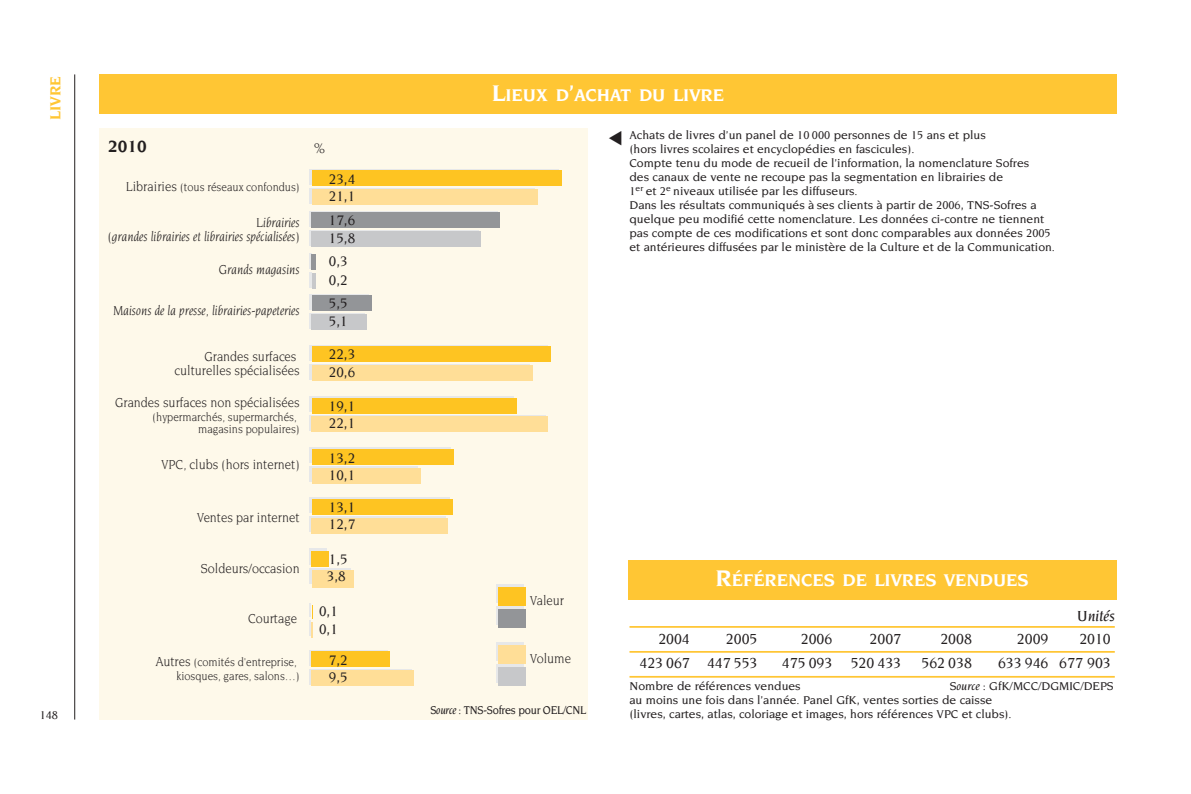
<style>
.page{position:relative;width:1191px;height:794px;background:#fff}
.page>*{position:absolute;margin:0;border:0;box-sizing:border-box;transform-origin:0 0}
.t1{font:700 18.38px "Novarese";color:#fff}
.t2{font:700 17.5px "Novarese";color:#231f20}
.t3{font:500 15.75px "Novarese";color:#231f20}
.t4{font:italic 500 15.75px "Novarese";color:#231f20}
.t5{font:700 15.75px "Novarese";color:#ffc634}
.t6{font:500 15.05px "Novarese";color:#231f20}
.t7{font:italic 15.05px "Novarese";color:#231f20}
.t8{font:14px/14px "Novarese";color:#231f20;text-align:right;scale:.9 1}
.t9{font:italic 14px/14px "Novarese";color:#231f20;text-align:right;scale:.9 1}
.t10{font:500 12.25px/14px "Novarese";color:#231f20}
.t11{font:12.25px/12.2px "Novarese";color:#231f20;text-align:right;scale:.9 1}
.t12{font:500 12.25px "Novarese";letter-spacing:-.02em;color:#231f20;scale:.9 1}
.s1{font-size:14px}
.s2{font-size:24.5px}
.s3{font-style:italic}
</style>
<div class="page">
<hr style="left:74px;top:74px;width:1px;height:645px;background:#231f20">
<div style="left:99px;top:74px;width:1017px;height:40px;background:#ffc634"></div>
<div style="left:628px;top:560px;width:488px;height:39px;background:#ffc634"></div>
<hr style="left:629px;top:626px;width:485px;height:2px;background:#ffc634">
<hr style="left:629px;top:651px;width:485px;height:1px;background:#ffc634">
<hr style="left:629px;top:676px;width:485px;height:1px;background:#ffc634">
<div style="left:99px;top:128px;width:489px;height:591px;background:#fef9ea"></div>
<div style="left:309px;top:448px;width:142px;height:15px;background:#e7e8e9"></div>
<div style="left:309px;top:466px;width:109px;height:16px;background:#e7e8e9"></div>
<div style="left:309px;top:497px;width:141px;height:16px;background:#e7e8e9"></div>
<div style="left:309px;top:516px;width:136px;height:16px;background:#e7e8e9"></div>
<svg style="left:309px;top:548px;width:17px;height:17px"></svg>
<div style="left:309px;top:568px;width:42px;height:16px;background:#e7e8e9"></div>
<div style="left:309px;top:345px;width:239px;height:15px;background:#e7e8e9"></div>
<div style="left:309px;top:364px;width:221px;height:15px;background:#e7e8e9"></div>
<div style="left:309px;top:396px;width:205px;height:16px;background:#e7e8e9"></div>
<div style="left:309px;top:415px;width:236px;height:16px;background:#ffde97"></div>
<svg style="left:309px;top:650px;width:78px;height:15px"></svg>
<svg style="left:309px;top:669px;width:102px;height:15px"></svg>
<div style="left:309px;top:169px;width:249px;height:15px;background:#e7e8e9"></div>
<div style="left:309px;top:188px;width:226px;height:15px;background:#e7e8e9"></div>
<svg style="left:309px;top:211px;width:188px;height:15px"></svg>
<svg style="left:309px;top:230px;width:169px;height:15px"></svg>
<hr style="left:309px;top:253px;width:3px;height:15px;background:#e7e8e9">
<hr style="left:309px;top:272px;width:3px;height:15px;background:#e7e8e9">
<svg style="left:309px;top:294px;width:60px;height:16px"></svg>
<svg style="left:309px;top:313px;width:55px;height:16px"></svg>
<div style="left:496px;top:584px;width:27px;height:19px;background:#e7e8e9"></div>
<div style="left:496px;top:642px;width:27px;height:18px;background:#e7e8e9"></div>
<div style="left:496px;top:606px;width:27px;height:19px;background:#e7e8e9"></div>
<div style="left:496px;top:664px;width:27px;height:19px;background:#e7e8e9"></div>
<div style="left:498px;top:587px;width:27px;height:18px;background:#fec422"></div>
<div style="left:498px;top:644px;width:28px;height:19px;background:#ffde97"></div>
<div style="left:498px;top:609px;width:27px;height:19px;background:#939598"></div>
<div style="left:498px;top:667px;width:28px;height:19px;background:#c7c8ca"></div>
<div style="left:312px;top:449px;width:141px;height:15px;background:#fec422"></div>
<div style="left:312px;top:468px;width:108px;height:15px;background:#ffde97"></div>
<div style="left:312px;top:499px;width:140px;height:15px;background:#fec422"></div>
<div style="left:312px;top:518px;width:136px;height:15px;background:#ffde97"></div>
<div style="left:312px;top:551px;width:17px;height:15px;background:#fec422"></div>
<div style="left:312px;top:570px;width:41px;height:17px;background:#ffde97"></div>
<div style="left:312px;top:346px;width:238px;height:16px;background:#fec422"></div>
<div style="left:312px;top:365px;width:220px;height:16px;background:#ffde97"></div>
<div style="left:312px;top:398px;width:204px;height:15px;background:#fec422"></div>
<div style="left:312px;top:417px;width:236px;height:15px;background:#ffde97"></div>
<svg style="left:309px;top:603px;width:4px;height:34px"></svg>
<div style="left:312px;top:651px;width:78px;height:16px;background:#fec422"></div>
<div style="left:312px;top:670px;width:102px;height:16px;background:#ffde97"></div>
<div style="left:312px;top:170px;width:249px;height:16px;background:#fec422"></div>
<div style="left:312px;top:189px;width:225px;height:16px;background:#ffde97"></div>
<div style="left:312px;top:212px;width:188px;height:16px;background:#939598"></div>
<div style="left:312px;top:231px;width:169px;height:16px;background:#c7c8ca"></div>
<hr style="left:312px;top:254px;width:4px;height:16px;background:#939598">
<hr style="left:312px;top:273px;width:3px;height:16px;background:#c7c8ca">
<div style="left:312px;top:296px;width:59px;height:15px;background:#939598"></div>
<div style="left:312px;top:315px;width:55px;height:15px;background:#c7c8ca"></div>
<p class="t5" style="left:49px;top:120px;width:45px;rotate:-90deg">LIVRE</p>
<p class="t10" style="left:40px;top:708px;width:20px">148</p>
<h2 class="t2" style="left:108px;top:139px;width:40px">2010</h2>
<p class="t11" style="left:126px;top:181px;width:195px"><span class="s1">Librairies</span> (tous réseaux confondus)</p>
<p class="t9" style="left:108px;top:216px;width:215px">Librairies<br>(grandes librairies et librairies spécialisées)</p>
<p class="t9" style="left:219px;top:263px;width:91px">Grands magasins</p>
<p class="t9" style="left:113px;top:304px;width:209px">Maisons de la presse, librairies-papeteries</p>
<p class="t8" style="left:175px;top:350px;width:140px">Grandes surfaces culturelles spécialisées</p>
<p class="t8" style="left:115px;top:396px;width:207px">Grandes surfaces non spécialisées</p>
<p class="t11" style="left:153px;top:411px;width:165px">(hypermarchés, supermarchés, magasins populaires)</p>
<p class="t8" style="left:162px;top:458px;width:155px">VPC, clubs (hors internet)</p>
<p class="t8" style="left:197px;top:511px;width:115px">Ventes par internet</p>
<p class="t8" style="left:201px;top:562px;width:111px">Soldeurs/occasion</p>
<p class="t8" style="left:248px;top:612px;width:56px">Courtage</p>
<p class="t11" style="left:156px;top:655px;width:161px;line-height:14px"><span class="s1">Autres</span> (comités d'entreprise, kiosques, gares, salons…)</p>
<p class="t7" style="left:314px;top:142px;width:12px">%</p>
<p class="t6" style="left:329px;top:173px;width:28px">23,4</p>
<p class="t6" style="left:329px;top:190px;width:28px">21,1</p>
<p class="t6" style="left:329px;top:214px;width:28px">17,6</p>
<p class="t6" style="left:329px;top:231px;width:28px">15,8</p>
<p class="t6" style="left:329px;top:255px;width:20px">0,3</p>
<p class="t6" style="left:329px;top:274px;width:20px">0,2</p>
<p class="t6" style="left:329px;top:297px;width:20px">5,5</p>
<p class="t6" style="left:329px;top:315px;width:20px">5,1</p>
<p class="t6" style="left:329px;top:348px;width:28px">22,3</p>
<p class="t6" style="left:329px;top:365px;width:28px">20,6</p>
<p class="t6" style="left:329px;top:400px;width:28px">19,1</p>
<p class="t6" style="left:329px;top:417px;width:28px">22,1</p>
<p class="t6" style="left:329px;top:451px;width:28px">13,2</p>
<p class="t6" style="left:329px;top:469px;width:28px">10,1</p>
<p class="t6" style="left:329px;top:500px;width:28px">13,1</p>
<p class="t6" style="left:329px;top:518px;width:28px">12,7</p>
<p class="t6" style="left:329px;top:552px;width:20px">1,5</p>
<p class="t6" style="left:327px;top:570px;width:20px">3,8</p>
<p class="t6" style="left:319px;top:605px;width:20px">0,1</p>
<p class="t6" style="left:319px;top:623px;width:20px">0,1</p>
<p class="t6" style="left:329px;top:653px;width:20px">7,2</p>
<p class="t6" style="left:329px;top:671px;width:20px">9,5</p>
<h1 class="t1" style="left:492px;top:87px;width:234px"><span class="s2">L</span>IEUX D<span class="s2">’</span>ACHAT DU LIVRE</h1>
<p class="t10" style="left:629px;top:129px;width:427px">Achats de livres d’un panel de 10 000 personnes de 15 ans et plus<br>(hors livres scolaires et encyclopédies en fascicules).<br>Compte tenu du mode de recueil de l’information, la nomenclature Sofres<br>des canaux de vente ne recoupe pas la segmentation en librairies de<br>1<sup>er</sup> et 2<sup>e</sup> niveaux utilisée par les diffuseurs.<br>Dans les résultats communiqués à ses clients à partir de 2006, TNS-Sofres a quelque peu modifié cette nomenclature. Les données ci-contre ne tiennent pas compte de ces modifications et sont donc comparables aux données 2005 et antérieures diffusées par le ministère de la Culture et de la Communication.</p>
<p class="t8" style="left:530px;top:593px;width:39px">Valeur</p>
<p class="t8" style="left:530px;top:652px;width:47px">Volume</p>
<p class="t12" style="left:430px;top:705px;width:175px"><span class="s3">Source : TN</span>S-Sofres pour OEL/CNL</p>
<h1 class="t1" style="left:715px;top:572px;width:315px"><span class="s2">R</span>ÉFÉRENCES DE LIVRES VENDUES</h1>
<p class="t4" style="left:1077px;top:609px;width:39px">Unités</p>
<p class="t3" style="left:658px;top:632px;width:33px">2004</p>
<p class="t3" style="left:726px;top:632px;width:33px">2005</p>
<p class="t3" style="left:801px;top:632px;width:33px">2006</p>
<p class="t3" style="left:869px;top:632px;width:33px">2007</p>
<p class="t3" style="left:940px;top:632px;width:33px">2008</p>
<p class="t3" style="left:1017px;top:632px;width:33px">2009</p>
<p class="t3" style="left:1079px;top:632px;width:33px">2010</p>
<p class="t3" style="left:639px;top:657px;width:119px">423 067 447 553</p>
<p class="t3" style="left:782px;top:657px;width:121px">475 093 520 433</p>
<p class="t3" style="left:921px;top:657px;width:52px">562 038</p>
<p class="t3" style="left:998px;top:657px;width:114px">633 946 677 903</p>
<p class="t10" style="left:629px;top:679px;width:173px">Nombre de références vendues</p>
<p class="t10" style="left:629px;top:679px;width:485px;text-indent:320px"><span class="s3">Source</span> : GfK/MCC/DGMIC/DEPS au moins une fois dans l’année. Panel GfK, ventes sorties de caisse<br>(livres, cartes, atlas, coloriage et images, hors références VPC et clubs).</p>
</div>
